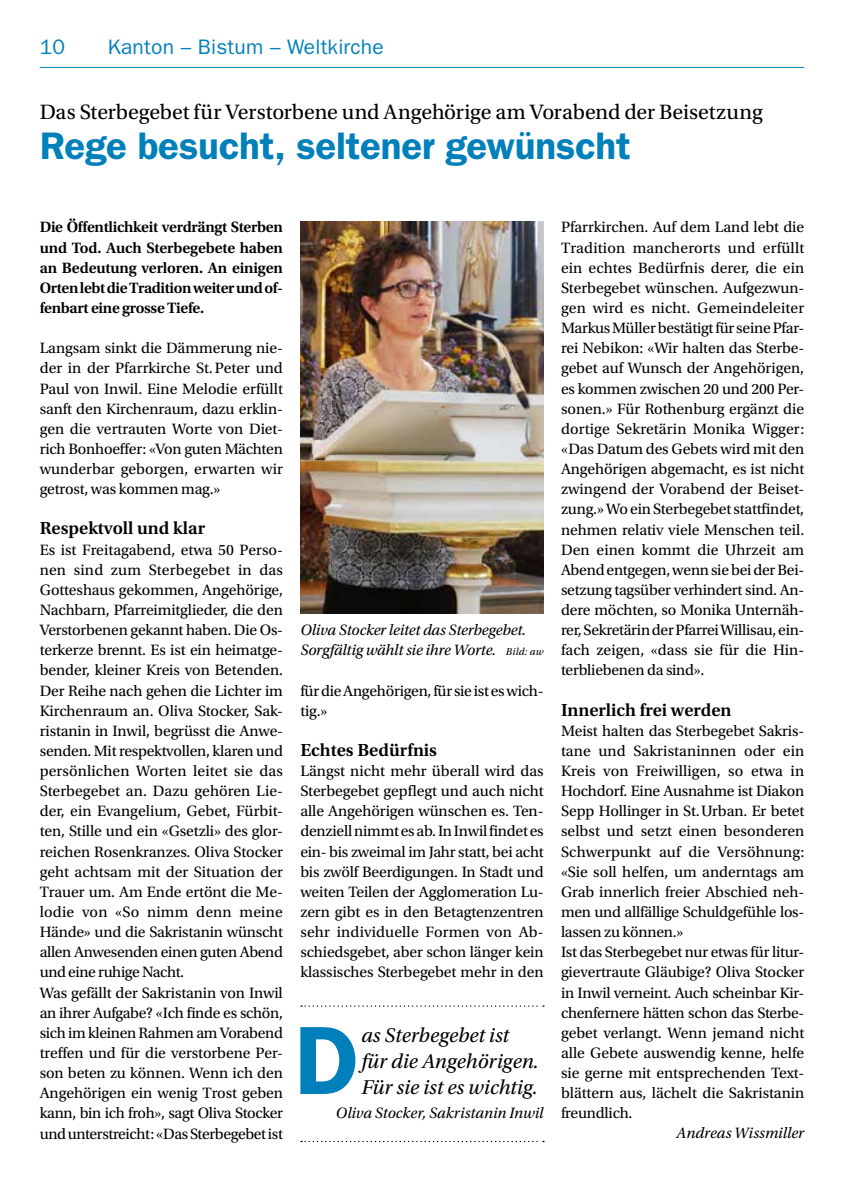
<style>
.page{position:relative;width:844px;height:1191px;background:#fff}
.page>*{position:absolute;margin:0;border:0;box-sizing:border-box;transform-origin:0 0}
.t1{font:600 97.48px "ITC Franklin Gothic Std";color:#0080ba}
.t2{font:600 38.5px "ITC Franklin Gothic Std";letter-spacing:-.005em;color:#0080ba}
.t3{font:21.88px "Utopia Std";letter-spacing:-.005em;color:#000}
.t4{font:italic 21px/26.2px "Utopia Std";color:#000}
.t5{font:21px "ITC Franklin Gothic Std";letter-spacing:.01em;color:#0080ba}
.t6{font:600 18.38px "Utopia Std";color:#000}
.t7{font:15.75px/20.1px "Utopia Std";letter-spacing:-.005em;color:#000}
.t8{font:600 15.75px/20.1px "Utopia Std";letter-spacing:-.025em;color:#000;text-align:justify}
.t9{font:italic 15.75px/20.1px "Utopia Std";letter-spacing:-.01em;color:#000}
.s1{font-size:10.5px}
</style>
<div class="page">
<hr style="left:40px;top:67px;width:764px;height:1px;background:#0080ba">
<img style="left:300px;top:221px;width:243px;height:393px">
<svg style="left:301px;top:1005px;width:243px;height:1px"></svg>
<svg style="left:301px;top:1140px;width:243px;height:2px"></svg>
<h3 class="t5" style="left:40px;top:35px;width:27px">10</h3>
<h3 class="t5" style="left:108px;top:35px;width:277px">Kanton – Bistum – Weltkirche</h3>
<h3 class="t3" style="left:40px;top:100px;width:724px">Das Sterbegebet für Verstorbene und Angehörige am Vorabend der Beisetzung</h3>
<h2 class="t2" style="left:40px;top:123px;width:592px">Rege besucht, seltener gewünscht</h2>
<p class="t8" style="left:40px;top:217px;width:245px">Die Öffentlichkeit verdrängt Sterben und Tod. Auch Sterbegebete haben an Bedeutung verloren. An einigen Orten lebt die Tradition weiter und of&shy;fenbart eine grosse Tiefe.</p>
<p class="t7" style="left:40px;top:338px;width:245px;text-align:justify">Langsam sinkt die Dämmerung nie&shy;der in der Pfarrkirche St.Peter und Paul von Inwil. Eine Melodie erfüllt sanft den Kirchenraum, dazu erklin&shy;gen die vertrauten Worte von Diet&shy;rich Bonhoeffer: «Von guten Mächten wunderbar geborgen, erwarten wir getrost, was kommen mag.»</p>
<p class="t6" style="left:40px;top:518px;width:167px">Respektvoll und klar</p>
<p class="t7" style="left:40px;top:539px;width:245px">Es ist Freitagabend, etwa 50 Perso&shy;nen sind zum Sterbegebet in das Gotteshaus gekommen, Angehörige, Nachbarn, Pfarreimitglieder, die den Verstorbenen gekannt haben. Die Os&shy;terkerze brennt. Es ist ein heimatge&shy;bender, kleiner Kreis von Betenden.<br>Der Reihe nach gehen die Lichter im Kirchenraum an. Oliva Stocker, Sak&shy;ristanin in Inwil, begrüsst die Anwe&shy;senden. Mit respektvollen, klaren und persönlichen Worten leitet sie das Sterbegebet an. Dazu gehören Lie&shy;der, ein Evangelium, Gebet, Fürbit&shy;ten, Stille und ein «Gsetzli» des glor&shy;reichen Rosenkranzes. Oliva Stocker geht achtsam mit der Situation der Trauer um. Am Ende ertönt die Me&shy;lodie von «So nimm denn meine Hände» und die Sakristanin wünscht allen Anwesenden einen guten Abend und eine ruhige Nacht.<br>Was gefällt der Sakristanin von Inwil an ihrer Aufgabe? «Ich finde es schön, sich im kleinen Rahmen am Vorabend treffen und für die verstorbene Per&shy;son beten zu können. Wenn ich den Angehörigen ein wenig Trost geben kann, bin ich froh», sagt Oliva Stocker und unterstreicht: «Das Sterbegebet ist</p>
<p class="t9" style="left:300px;top:620px;width:245px">Oliva Stocker leitet das Sterbegebet.<br>Sorgfältig wählt sie ihre Worte. <span class="s1">Bild: aw</span></p>
<p class="t7" style="left:300px;top:680px;width:244px">für die Angehörigen, für sie ist es wich&shy;tig.»</p>
<p class="t6" style="left:300px;top:739px;width:138px">Echtes Bedürfnis</p>
<p class="t7" style="left:300px;top:761px;width:245px;text-align:justify">Längst nicht mehr überall wird das Sterbegebet gepflegt und auch nicht alle Angehörigen wünschen es. Ten&shy;denziell nimmt es ab. In Inwil findet es ein- bis zweimal im Jahr statt, bei acht bis zwölf Beerdigungen. In Stadt und weiten Teilen der Agglomeration Lu&shy;zern gibt es in den Betagtenzentren sehr individuelle Formen von Ab&shy;schiedsgebet, aber schon länger kein klassisches Sterbegebet mehr in den</p>
<h1 class="t1" style="left:294px;top:1003px;width:66px">D</h1>
<h3 class="t4" style="left:361px;top:1022px;width:179px">as Sterbegebet ist für die Angehörigen.<br>Für sie ist es wichtig.</h3>
<p class="t9" style="left:336px;top:1103px;width:209px">Oliva Stocker, Sakristanin Inwil</p>
<p class="t7" style="left:561px;top:218px;width:245px">Pfarrkirchen. Auf dem Land lebt die Tradition mancherorts und erfüllt ein echtes Bedürfnis derer, die ein Sterbegebet wünschen. Aufgezwun&shy;gen wird es nicht. Gemeindeleiter Markus Müller bestätigt für seine Pfar&shy;rei Nebikon: «Wir halten das Sterbe&shy;gebet auf Wunsch der Angehörigen, es kommen zwischen 20 und 200 Per&shy;sonen.» Für Rothenburg ergänzt die dortige Sekretärin Monika Wigger: «Das Datum des Gebets wird mit den Angehörigen abgemacht, es ist nicht zwingend der Vorabend der Beiset&shy;zung.» Wo ein Sterbegebet stattfindet, nehmen relativ viele Menschen teil.<br>Den einen kommt die Uhrzeit am Abend entgegen, wenn sie bei der Bei&shy;setzung tagsüber verhindert sind. An&shy;dere möchten, so Monika Unternäh&shy;rer, Sekretärin der Pfarrei Willisau, ein&shy;fach zeigen, «dass sie für die Hin&shy;terbliebenen da sind».</p>
<p class="t6" style="left:561px;top:699px;width:172px">Innerlich frei werden</p>
<p class="t7" style="left:561px;top:721px;width:245px">Meist halten das Sterbegebet Sakris&shy;tane und Sakristaninnen oder ein Kreis von Freiwilligen, so etwa in Hochdorf. Eine Ausnahme ist Diakon Sepp Hollinger in St.Urban. Er betet selbst und setzt einen besonderen Schwerpunkt auf die Versöhnung: «Sie soll helfen, um anderntags am Grab innerlich freier Abschied neh&shy;men und allfällige Schuldgefühle los&shy;lassen zu können.»<br>Ist das Sterbegebet nur etwas für litur&shy;gievertraute Gläubige? Oliva Stocker in Inwil verneint. Auch scheinbar Kir&shy;chenfernere hätten schon das Sterbe&shy;gebet verlangt. Wenn jemand nicht alle Gebete auswendig kenne, helfe sie gerne mit entsprechenden Text&shy;blättern aus, lächelt die Sakristanin freundlich.</p>
<p class="t9" style="left:676px;top:1123px;width:129px">Andreas Wissmiller</p>
</div>
